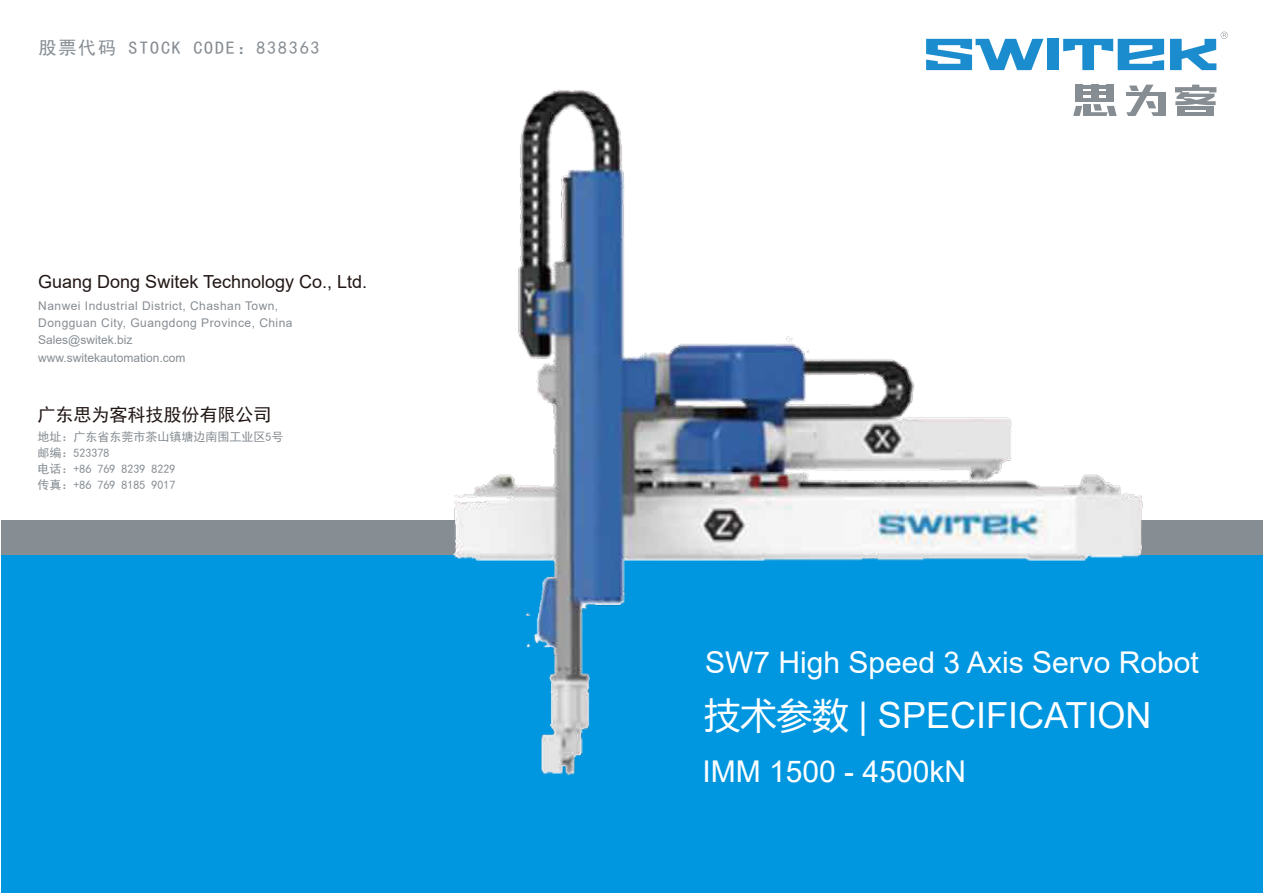
<style>
.page{position:relative;width:1263px;height:893px;background:#fff}
.page>*{position:absolute;margin:0;border:0;box-sizing:border-box;transform-origin:0 0}
.t1{font:36px "Arial";color:#fff}
.t2{font:30px "Arial";color:#fff}
.t3{font:18px "Arial";color:#221815}
.t4{font:18px "Sim Hei";letter-spacing:.1em;color:#868d93}
.t5{font:18px "Sim Hei";color:#221815}
.t6{font:12px/17.1px "Arial";letter-spacing:.04em;color:#868d93}
.t7{font:12px/16px "Sim Hei";color:#868d93}
.s1{font-family:"Microsoft Ya Hei"}
</style>
<div class="page">
<svg style="left:926px;top:39px;width:117px;height:8px"></svg>
<div style="left:1047px;top:39px;width:12px;height:31px;background:#1b8cce"></div>
<svg style="left:1063px;top:39px;width:101px;height:8px"></svg>
<svg style="left:1170px;top:32px;width:58px;height:38px"></svg>
<div style="left:1177px;top:108px;width:8px;height:7px;background:#868d93"></div>
<div style="left:1206px;top:108px;width:8px;height:7px;background:#868d93"></div>
<hr style="left:1177px;top:112px;width:37px;height:4px;background:#868d93">
<hr style="left:1177px;top:106px;width:37px;height:4px;background:#868d93">
<svg style="left:1175px;top:85px;width:41px;height:20px"></svg>
<div style="left:1px;top:521px;width:1262px;height:372px;background:#868d93"></div>
<div style="left:1px;top:555px;width:1262px;height:338px;background:#0097e0"></div>
<img style="left:447px;top:47px;width:719px;height:729px">
<h3 class="t4" style="left:39px;top:39px;width:282px">股票代码 STOCK CODE：838363</h3>
<h3 class="t3" style="left:38px;top:269px;width:330px">Guang Dong Switek Technology Co., Ltd.</h3>
<p class="t6" style="left:38px;top:297px;width:256px">Nanwei Industrial District, Chashan Town, Dongguan City, Guangdong Province, China Sales@switek.biz<br>www.switekautomation.com</p>
<h3 class="t5" style="left:38px;top:406px;width:235px">广东思为客科技股份有限公司</h3>
<p class="t7" style="left:38px;top:429px;width:247px">地址：广东省东莞市茶山镇塘边南围工业区5号</p>
<p class="t7" style="left:38px;top:461px;width:139px">电话：+86 769 8239 8229传真：+86 769 8185 9017</p>
<p class="t7" style="left:38px;top:445px;width:73px">邮编：523378</p>
<h2 class="t2" style="left:705px;top:642px;width:495px">SW7 High Speed 3 Axis Servo Robot</h2>
<h1 class="t1" style="left:704px;top:690px;width:448px"><span class="s1">技术参数</span> | SPECIFICATION</h1>
<h2 class="t2" style="left:703px;top:750px;width:265px">IMM 1500 - 4500kN</h2>
</div>
